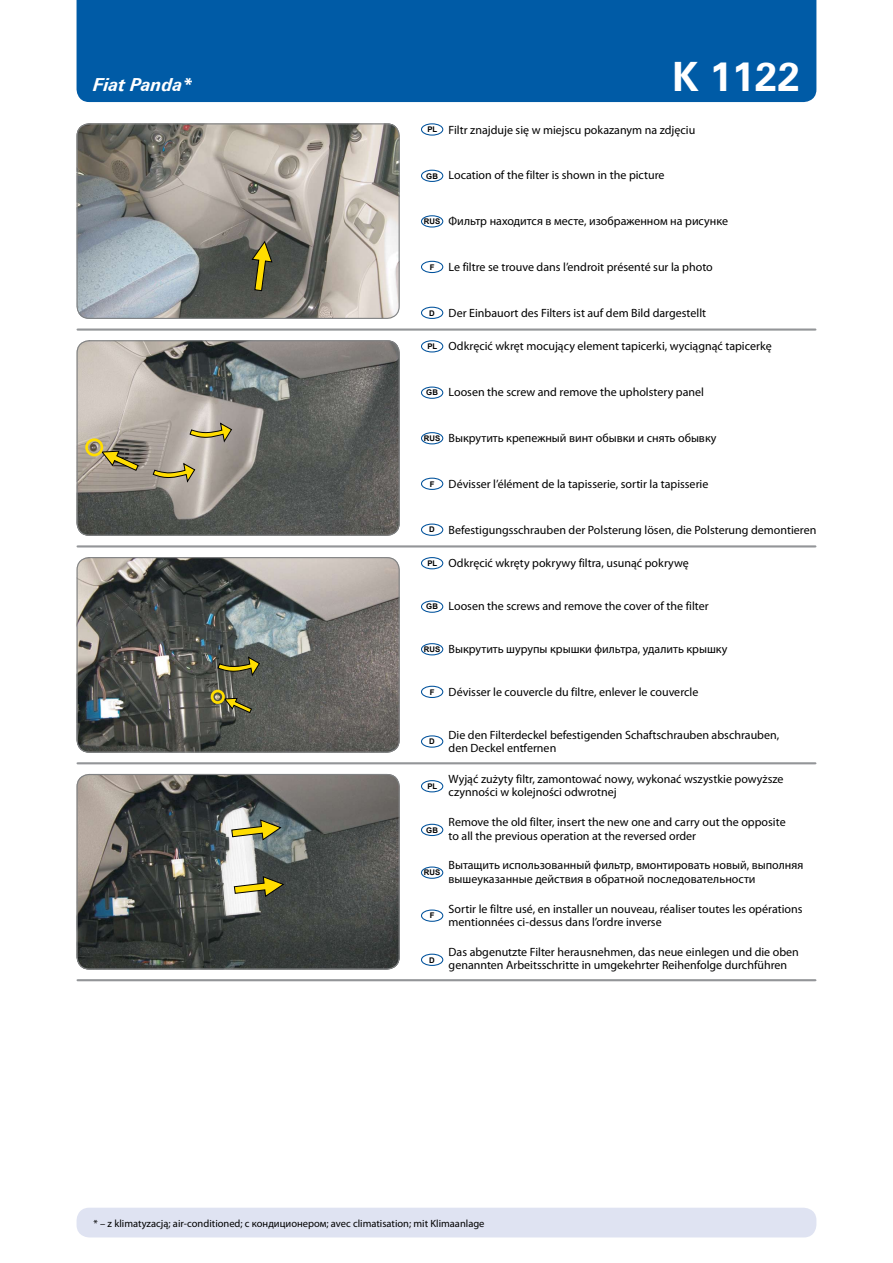
<style>
.page{position:relative;width:893px;height:1263px;background:#fff}
.page>*{position:absolute;margin:0;border:0;box-sizing:border-box;transform-origin:0 0}
.t1{font:700 40.5px "Zurich EU";color:#fff}
.t2{font:italic 700 18px "Zurich EU";color:#fff}
.t3{font:12px/13.5px "Myriad Pro";color:#000}
.t4{font:10.5px "Myriad Pro";color:#000}
.t5{font:700 7.8px "Arial";color:#000}
.s1{font-family:"Arial";font-weight:700;font-size:7.8px}
</style>
<div class="page">
<div style="left:77px;top:0;width:739px;height:102px;background:#005ba6"></div>
<hr style="left:77px;top:328px;width:739px;height:3px;background:#939598">
<hr style="left:77px;top:545px;width:739px;height:2px;background:#939598">
<hr style="left:77px;top:762px;width:739px;height:2px;background:#939598">
<hr style="left:77px;top:979px;width:739px;height:2px;background:#939598">
<img style="left:77px;top:123px;width:323px;height:196px;border-radius:13px">
<div style="left:77px;top:123px;width:323px;height:196px;border:1px solid #808284;border-radius:12px"></div>
<img style="left:77px;top:340px;width:323px;height:196px;border-radius:13px">
<div style="left:77px;top:340px;width:323px;height:196px;border:1px solid #808284;border-radius:12px"></div>
<img style="left:77px;top:557px;width:323px;height:196px;border-radius:13px">
<div style="left:77px;top:557px;width:323px;height:196px;border:1px solid #808284;border-radius:12px"></div>
<img style="left:77px;top:774px;width:323px;height:195px;border-radius:13px">
<div style="left:77px;top:774px;width:323px;height:195px;border:1px solid #808284;border-radius:12px"></div>
<div style="left:77px;top:1208px;width:739px;height:29px;background:#dfe3f2;border-radius:13px"></div>
<div style="left:421px;top:123px;width:22px;height:13px;border:1px solid #00529c;border-radius:50%"></div>
<div style="left:421px;top:170px;width:22px;height:12px;border:1px solid #00529c;border-radius:50%"></div>
<div style="left:421px;top:215px;width:22px;height:13px;border:1px solid #00529c;border-radius:50%"></div>
<div style="left:421px;top:261px;width:22px;height:12px;border:1px solid #00529c;border-radius:50%"></div>
<div style="left:421px;top:307px;width:22px;height:12px;border:1px solid #00529c;border-radius:50%"></div>
<div style="left:421px;top:340px;width:22px;height:12px;border:1px solid #00529c;border-radius:50%"></div>
<div style="left:421px;top:387px;width:22px;height:12px;border:1px solid #00529c;border-radius:50%"></div>
<div style="left:421px;top:432px;width:22px;height:12px;border:1px solid #00529c;border-radius:50%"></div>
<div style="left:421px;top:478px;width:22px;height:12px;border:1px solid #00529c;border-radius:50%"></div>
<div style="left:421px;top:523px;width:22px;height:13px;border:1px solid #00529c;border-radius:50%"></div>
<div style="left:421px;top:557px;width:22px;height:12px;border:1px solid #00529c;border-radius:50%"></div>
<div style="left:421px;top:600px;width:22px;height:13px;border:1px solid #00529c;border-radius:50%"></div>
<div style="left:421px;top:643px;width:22px;height:12px;border:1px solid #00529c;border-radius:50%"></div>
<div style="left:421px;top:686px;width:22px;height:12px;border:1px solid #00529c;border-radius:50%"></div>
<div style="left:421px;top:735px;width:22px;height:13px;border:1px solid #00529c;border-radius:50%"></div>
<div style="left:421px;top:780px;width:22px;height:12px;border:1px solid #00529c;border-radius:50%"></div>
<div style="left:421px;top:824px;width:22px;height:12px;border:1px solid #00529c;border-radius:50%"></div>
<div style="left:421px;top:866px;width:22px;height:13px;border:1px solid #00529c;border-radius:50%"></div>
<div style="left:421px;top:909px;width:22px;height:13px;border:1px solid #00529c;border-radius:50%"></div>
<div style="left:421px;top:954px;width:22px;height:12px;border:1px solid #00529c;border-radius:50%"></div>
<svg style="left:102px;top:451px;width:37px;height:20px"></svg>
<div style="left:85px;top:438px;width:18px;height:18px;border:3px solid #fd0;border-radius:50%"></div>
<svg style="left:153px;top:463px;width:42px;height:19px"></svg>
<svg style="left:190px;top:423px;width:42px;height:19px"></svg>
<svg style="left:252px;top:241px;width:20px;height:50px"></svg>
<svg style="left:224px;top:698px;width:28px;height:15px"></svg>
<div style="left:211px;top:690px;width:14px;height:14px;border:3px solid #fd0;border-radius:50%"></div>
<svg style="left:217px;top:657px;width:43px;height:19px"></svg>
<svg style="left:231px;top:819px;width:50px;height:21px"></svg>
<svg style="left:234px;top:876px;width:50px;height:21px"></svg>
<h2 class="t2" style="left:94px;top:74px;width:100px">Fiat Panda*</h2>
<h1 class="t1" style="left:672px;top:52px;width:129px">K 1122</h1>
<p class="t3" style="left:427px;top:123px;width:269px"><span class="s1">PL</span> Filtr znajduje się w miejscu pokazanym na zdjęciu</p>
<p class="t3" style="left:426px;top:168px;width:240px"><span class="s1">GB</span> Location of the filter is shown in the picture</p>
<p class="t3" style="left:424px;top:214px;width:306px"><span class="s1">RUS</span> Фильтр находится в месте, изображенном на рисунке</p>
<p class="t3" style="left:430px;top:260px;width:285px"><span class="s1">F</span> Le filtre se trouve dans l’endroit présenté sur la photo</p>
<p class="t3" style="left:429px;top:306px;width:278px"><span class="s1">D</span> Der Einbauort des Filters ist auf dem Bild dargestellt</p>
<p class="t3" style="left:427px;top:339px;width:346px"><span class="s1">PL</span> Odkręcić wkręt mocujący element tapicerki, wyciągnąć tapicerkę</p>
<p class="t3" style="left:426px;top:385px;width:279px"><span class="s1">GB</span> Loosen the screw and remove the upholstery panel</p>
<p class="t3" style="left:424px;top:431px;width:294px"><span class="s1">RUS</span> Выкрутить крепежный винт обывки и снять обывку</p>
<p class="t3" style="left:430px;top:477px;width:280px"><span class="s1">F</span> Dévisser l’élément de la tapisserie, sortir la tapisserie</p>
<p class="t3" style="left:429px;top:523px;width:389px"><span class="s1">D</span> Befestigungsschrauben der Polsterung lösen, die Polsterung demontieren</p>
<p class="t3" style="left:427px;top:556px;width:263px"><span class="s1">PL</span> Odkręcić wkręty pokrywy filtra, usunąć pokrywę</p>
<p class="t3" style="left:426px;top:599px;width:284px"><span class="s1">GB</span> Loosen the screws and remove the cover of the filter</p>
<p class="t3" style="left:424px;top:642px;width:305px"><span class="s1">RUS</span> Выкрутить шурупы крышки фильтра, удалить крышку</p>
<p class="t3" style="left:430px;top:685px;width:270px"><span class="s1">F</span> Dévisser le couvercle du filtre, enlever le couvercle</p>
<p class="t5" style="left:429px;top:736px;width:7px">D</p>
<p class="t3" style="left:449px;top:728px;width:332px">Die den Filterdeckel befestigenden Schaftschrauben abschrauben, den Deckel entfernen</p>
<p class="t5" style="left:427px;top:781px;width:11px">PL</p>
<p class="t3" style="left:449px;top:772px;width:336px">Wyjąć zużyty filtr, zamontować nowy, wykonać wszystkie powyższe czynności w kolejności odwrotnej</p>
<p class="t5" style="left:426px;top:825px;width:13px">GB</p>
<p class="t3" style="left:449px;top:815px;width:339px">Remove the old filter, insert the new one and carry out the opposite to all the previous operation at the reversed order</p>
<p class="t5" style="left:424px;top:867px;width:18px">RUS</p>
<p class="t3" style="left:449px;top:858px;width:356px">Вытащить использованный фильтр, вмонтировать новый, выполняя вышеуказанные действия в обратной последовательности</p>
<p class="t5" style="left:430px;top:910px;width:6px">F</p>
<p class="t3" style="left:449px;top:902px;width:355px">Sortir le filtre usé, en installer un nouveau, réaliser toutes les opérations mentionnées ci-dessus dans l’ordre inverse</p>
<p class="t5" style="left:429px;top:955px;width:7px">D</p>
<p class="t3" style="left:449px;top:945px;width:352px">Das abgenutzte Filter herausnehmen, das neue einlegen und die oben genannten Arbeitsschritte in umgekehrter Reihenfolge durchführen</p>
<p class="t4" style="left:94px;top:1216px;width:392px">* – z klimatyzacją; air-conditioned; с кондиционером; avec climatisation; mit Klimaanlage</p>
</div>
